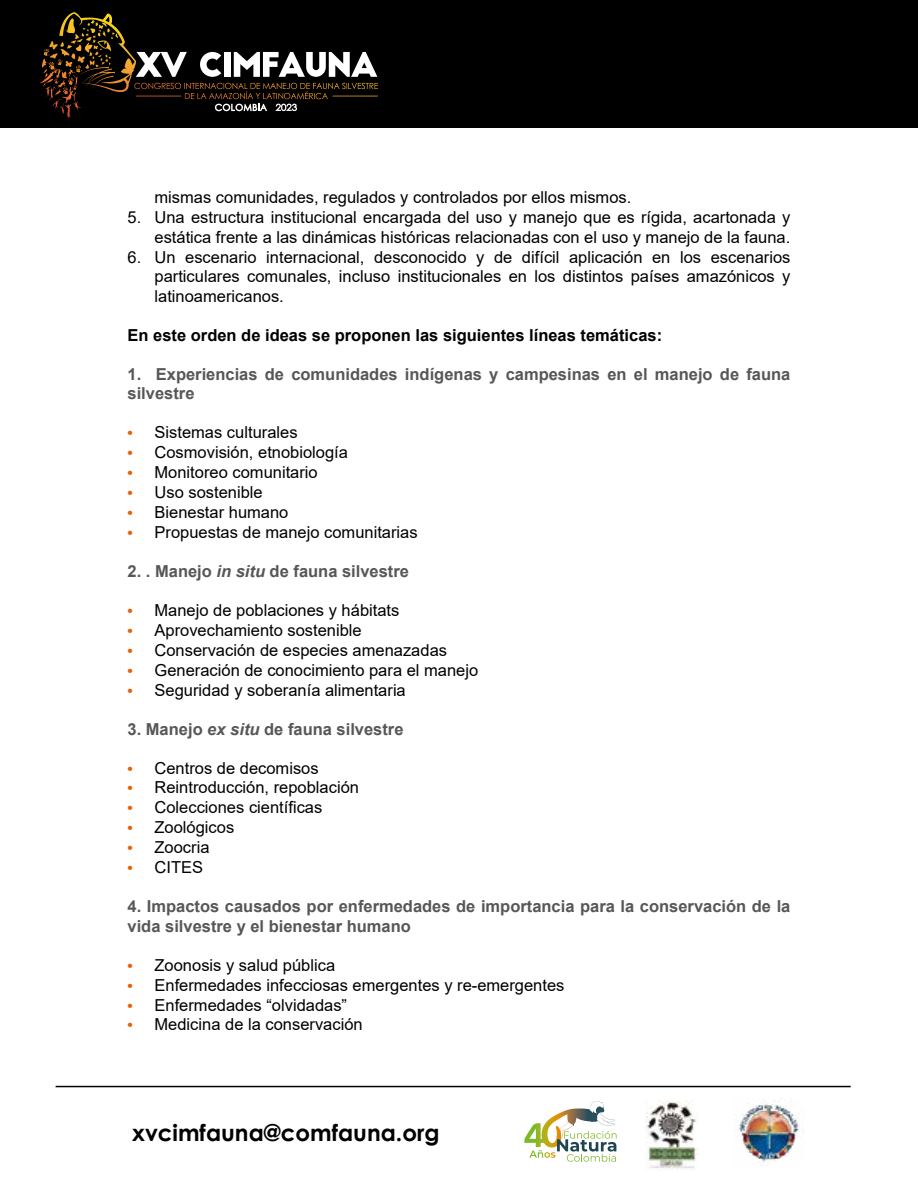
<style>
.page{position:relative;width:918px;height:1188px;background:#fff}
.page>*{position:absolute;margin:0;border:0;box-sizing:border-box;transform-origin:0 0}
.t1{font:700 22.95px "Century Gothic";color:#000}
.t2{font:16.5px/19.5px "Arial";color:#000;text-align:right}
.t3{font:700 16.5px/19.5px "Arial";color:#575756}
.t4{font:700 16.5px "Arial";color:#000}
.s1{font-weight:700;font-size:15px;color:#ea5f0b}
.s2{font-style:italic}
</style>
<div class="page">
<div style="left:0;top:0;width:918px;height:128px;background:#000"></div>
<svg style="left:41px;top:12px;width:337px;height:106px"></svg>
<img style="left:645px;top:1100px;width:54px;height:71px">
<img style="left:738px;top:1098px;width:62px;height:68px">
<svg style="left:524px;top:1101px;width:93px;height:61px"></svg>
<hr style="left:56px;top:1086px;width:795px;height:1px;background:#000">
<p class="t2" style="left:155px;top:188px;width:478px">mismas comunidades, regulados y controlados por ellos mismos.</p>
<p class="t2" style="left:128px;top:208px;width:664px">5. Una estructura institucional encargada del uso y manejo que es rígida, acartonada y estática frente a las dinámicas históricas relacionadas con el uso y manejo de la fauna.</p>
<p class="t2" style="left:155px;top:247px;width:637px;text-align:justify;text-indent:-27px">6. Un escenario internacional, desconocido y de difícil aplicación en los escenarios particulares comunales, incluso institucionales en los distintos países amazónicos y latinoamericanos.</p>
<p class="t4" style="left:128px;top:323px;width:536px">En este orden de ideas se proponen las siguientes líneas temáticas:</p>
<p class="t3" style="left:128px;top:364px;width:664px">1. Experiencias de comunidades indígenas y campesinas en el manejo de fauna silvestre</p>
<p class="t2" style="left:128px;top:423px;width:172px"><span class="s1">•</span> Sistemas culturales</p>
<p class="t2" style="left:128px;top:442px;width:222px"><span class="s1">•</span> Cosmovisión, etnobiología</p>
<p class="t2" style="left:128px;top:462px;width:192px"><span class="s1">•</span> Monitoreo comunitario</p>
<p class="t2" style="left:128px;top:482px;width:137px"><span class="s1">•</span> Uso sostenible</p>
<p class="t2" style="left:128px;top:502px;width:162px"><span class="s1">•</span> Bienestar humano</p>
<p class="t2" style="left:128px;top:522px;width:292px"><span class="s1">•</span> Propuestas de manejo comunitarias</p>
<p class="t3" style="left:128px;top:561px;width:283px">2. . Manejo <span class="s2">in situ</span> de fauna silvestre</p>
<p class="t2" style="left:128px;top:600px;width:273px"><span class="s1">•</span> Manejo de poblaciones y hábitats</p>
<p class="t2" style="left:128px;top:620px;width:236px"><span class="s1">•</span> Aprovechamiento sostenible</p>
<p class="t2" style="left:128px;top:640px;width:321px"><span class="s1">•</span> Conservación de especies amenazadas</p>
<p class="t2" style="left:128px;top:660px;width:352px"><span class="s1">•</span> Generación de conocimiento para el manejo</p>
<p class="t2" style="left:128px;top:680px;width:280px"><span class="s1">•</span> Seguridad y soberanía alimentaria</p>
<p class="t3" style="left:128px;top:719px;width:278px">3. Manejo <span class="s2">ex situ</span> de fauna silvestre</p>
<p class="t2" style="left:128px;top:758px;width:193px"><span class="s1">•</span> Centros de decomisos</p>
<p class="t2" style="left:128px;top:778px;width:233px"><span class="s1">•</span> Reintroducción, repoblación</p>
<p class="t2" style="left:128px;top:798px;width:196px"><span class="s1">•</span> Colecciones científicas</p>
<p class="t2" style="left:128px;top:818px;width:108px"><span class="s1">•</span> Zoológicos</p>
<p class="t2" style="left:128px;top:838px;width:84px"><span class="s1">•</span> Zoocria</p>
<p class="t2" style="left:128px;top:858px;width:77px"><span class="s1">•</span> CITES</p>
<p class="t3" style="left:128px;top:897px;width:664px">4. Impactos causados por enfermedades de importancia para la conservación de la vida silvestre y el bienestar humano</p>
<p class="t2" style="left:128px;top:955px;width:209px"><span class="s1">•</span> Zoonosis y salud pública</p>
<p class="t2" style="left:128px;top:975px;width:438px"><span class="s1">•</span> Enfermedades infecciosas emergentes y re-emergentes</p>
<p class="t2" style="left:128px;top:995px;width:221px"><span class="s1">•</span> Enfermedades “olvidadas”</p>
<p class="t2" style="left:128px;top:1015px;width:237px"><span class="s1">•</span> Medicina de la conservación</p>
<h1 class="t1" style="left:132px;top:1115px;width:309px">xvcimfauna@comfauna.org</h1>
</div>
